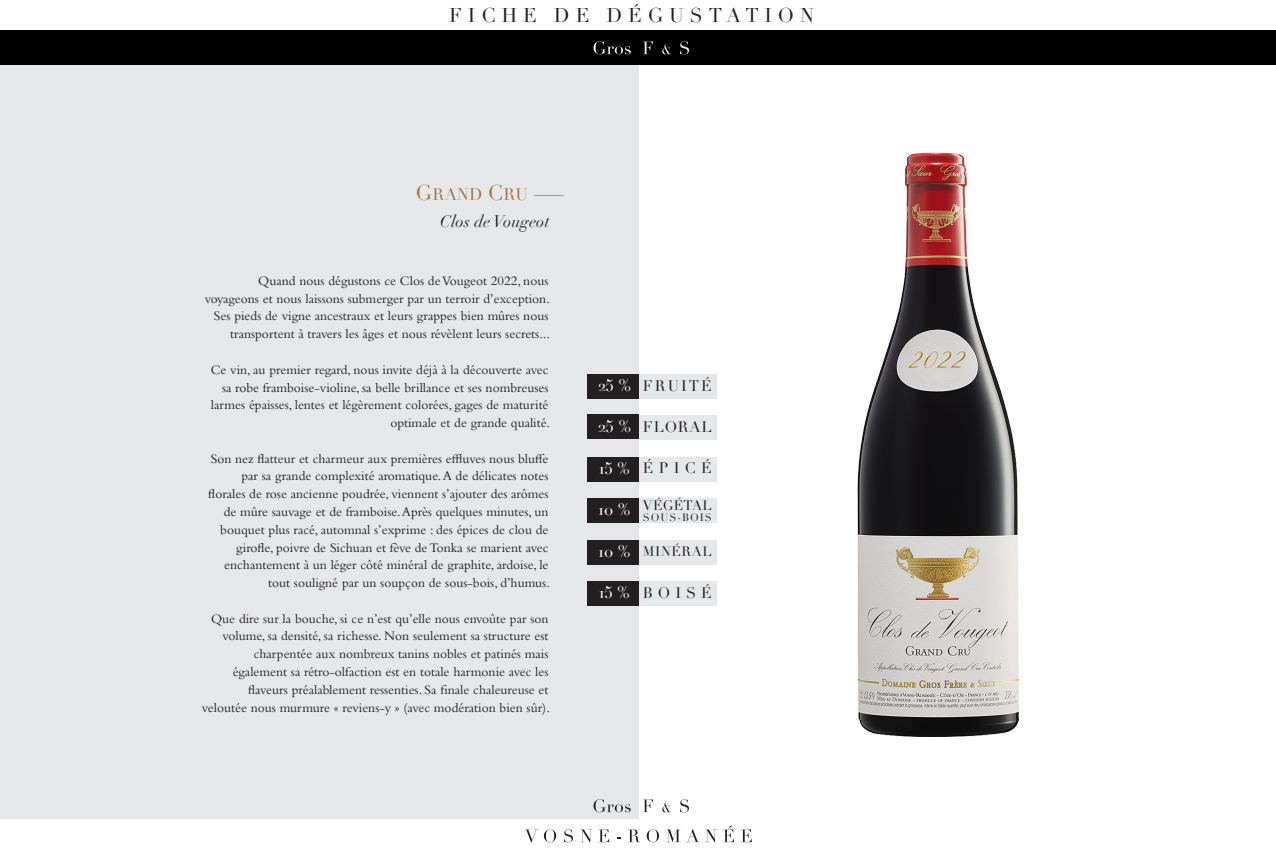
<style>
.page{position:relative;width:1276px;height:850px;background:#fff}
.page>*{position:absolute;margin:0;border:0;box-sizing:border-box;transform-origin:0 0}
.t1{font:19.5px "Didot";letter-spacing:.3em;color:#231f20}
.t2{font:italic 16.5px/27px "Didot";letter-spacing:.015em;color:#231f20}
.t3{font:16.5px "Didot";color:#fff}
.t4{font:15px "Didot";letter-spacing:.13em;color:#231f20}
.t5{font:13.5px/17.7px "Bembo Std";color:#231f20;text-align:right}
.t6{font:13.5px "Didot";letter-spacing:.045em;color:#231f20}
.t7{font:10.5px "Didot";letter-spacing:.085em;color:#231f20}
.s1{font-style:normal;font-size:21px;color:#a27744}
.s2{font-style:normal;color:#a27744}
</style>
<div class="page">
<div style="left:0;top:32px;width:638px;height:787px;background:#e6e7e9"></div>
<div style="left:0;top:30px;width:1276px;height:35px;background:#000"></div>
<svg style="left:593px;top:799px;width:38px;height:13px"></svg>
<svg style="left:643px;top:799px;width:10px;height:13px"></svg>
<svg style="left:662px;top:802px;width:8px;height:10px"></svg>
<svg style="left:680px;top:799px;width:9px;height:13px"></svg>
<svg style="left:593px;top:41px;width:38px;height:13px"></svg>
<svg style="left:643px;top:42px;width:10px;height:12px"></svg>
<svg style="left:662px;top:45px;width:8px;height:9px"></svg>
<svg style="left:680px;top:41px;width:9px;height:13px"></svg>
<svg style="left:525px;top:829px;width:13px;height:13px"></svg>
<svg style="left:544px;top:829px;width:12px;height:13px"></svg>
<svg style="left:564px;top:829px;width:9px;height:13px"></svg>
<svg style="left:580px;top:829px;width:12px;height:13px"></svg>
<svg style="left:598px;top:829px;width:11px;height:13px"></svg>
<svg style="left:628px;top:829px;width:12px;height:13px"></svg>
<svg style="left:647px;top:829px;width:12px;height:13px"></svg>
<svg style="left:666px;top:829px;width:14px;height:13px"></svg>
<svg style="left:686px;top:829px;width:13px;height:13px"></svg>
<svg style="left:705px;top:829px;width:12px;height:13px"></svg>
<svg style="left:723px;top:825px;width:11px;height:17px"></svg>
<svg style="left:741px;top:829px;width:11px;height:13px"></svg>
<img style="left:857px;top:153px;width:161px;height:583px">
<svg style="left:534px;top:195px;width:29px;height:1px"></svg>
<div style="left:638px;top:373px;width:79px;height:25px;background:#e6e7e9"></div>
<div style="left:638px;top:415px;width:79px;height:25px;background:#e6e7e9"></div>
<div style="left:638px;top:457px;width:79px;height:25px;background:#e6e7e9"></div>
<div style="left:638px;top:540px;width:79px;height:24px;background:#e6e7e9"></div>
<div style="left:638px;top:498px;width:79px;height:25px;background:#e6e7e9"></div>
<div style="left:587px;top:373px;width:51px;height:25px;background:#231f20"></div>
<div style="left:587px;top:540px;width:51px;height:24px;background:#231f20"></div>
<div style="left:587px;top:498px;width:51px;height:24px;background:#231f20"></div>
<div style="left:587px;top:457px;width:51px;height:25px;background:#231f20"></div>
<div style="left:587px;top:414px;width:51px;height:25px;background:#231f20"></div>
<div style="left:638px;top:581px;width:79px;height:25px;background:#e6e7e9"></div>
<div style="left:587px;top:581px;width:51px;height:25px;background:#231f20"></div>
<h1 class="t1" style="left:449px;top:4px;width:366px">FICHE DE DÉGUSTATION</h1>
<p class="t2" style="left:440px;top:183px;width:111px;text-indent:-25px"><span class="s1">G</span><span class="s2">RAND</span> <span class="s1">C</span><span class="s2">RU<br></span>Clos de Vougeot</p>
<p class="t5" style="left:205px;top:273px;width:346px">Quand nous dÈgustons ce Clos de Vougeot 2022, nous voyageons et nous laissons submerger par un terroir díexception.<br>Ses pieds de vigne ancestraux et leurs grappes bien m˚res nous transportent ‡ travers les ‚ges et nous rÈvËlent leurs secrets...</p>
<p class="t5" style="left:211px;top:362px;width:341px">Ce vin, au premier regard, nous invite dÈj‡ ‡ la dÈcouverte avec sa robe framboise-violine, sa belle brillance et ses nombreuses larmes Èpaisses, lentes et lÈgËrement colorÈes, gages de maturitÈ optimale et de grande qualitÈ.</p>
<p class="t5" style="left:208px;top:449px;width:343px">Son nez 昀氀atteur et charmeur aux premières effluves nous bluffe par sa grande complexitÈ aromatique. A de dÈlicates notes<br>昀氀orales de rose ancienne poudrée, viennent s’ajouter des arômes de m˚re sauvage et de framboise. AprËs quelques minutes, un bouquet plus racÈ, automnal síexprime : des Èpices de clou de giro昀氀e, poivre de Sichuan et fève de Tonka se marient avec enchantement à un léger côté minéral de graphite, ardoise, le tout soulignÈ par un soupÁon de sous-bois, díhumus.</p>
<p class="t5" style="left:202px;top:610px;width:349px">Que dire sur la bouche, si ce níest quíelle nous envo˚te par son volume, sa densitÈ, sa richesse. Non seulement sa structure est charpentÈe aux nombreux tanins nobles et patinÈs mais Ègalement sa rÈtro-olfaction est en totale harmonie avec les<br>昀氀aveurs préalablement ressenties. Sa 昀椀nale chaleureuse et veloutÈe nous murmure ´ reviens-y ª (avec modÈration bien s˚r).</p>
<p class="t3" style="left:598px;top:375px;width:35px">25 %</p>
<p class="t3" style="left:598px;top:416px;width:35px">25 %</p>
<p class="t3" style="left:599px;top:458px;width:32px">15 %</p>
<p class="t3" style="left:598px;top:499px;width:34px">10 %</p>
<p class="t3" style="left:598px;top:541px;width:34px">10 %</p>
<p class="t3" style="left:599px;top:582px;width:32px">15 %</p>
<p class="t4" style="left:643px;top:377px;width:70px">FRUIT…</p>
<p class="t4" style="left:643px;top:417px;width:70px">FLORAL</p>
<p class="t4" style="left:643px;top:459px;width:70px">…PIC…</p>
<p class="t6" style="left:643px;top:498px;width:70px">V…G…TAL</p>
<p class="t7" style="left:643px;top:511px;width:70px">SOUS-BOIS</p>
<p class="t6" style="left:643px;top:543px;width:70px">MIN…RAL</p>
<p class="t4" style="left:643px;top:584px;width:70px">BOIS…</p>
</div>
